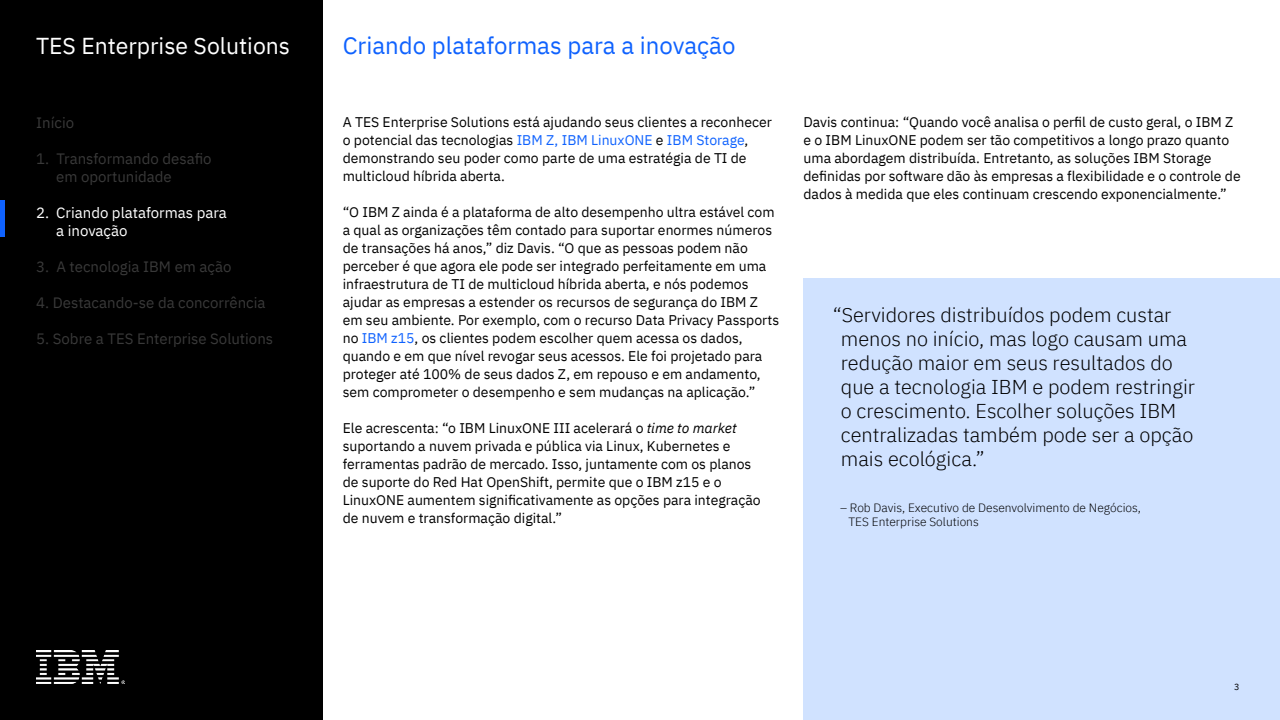
<style>
.page{position:relative;width:1280px;height:720px;background:#fff}
.page>*{position:absolute;margin:0;border:0;box-sizing:border-box;transform-origin:0 0}
.t1{font:24px "IBM Plex Sans";color:#0f62fe}
.t2{font:23px "IBM Plex Sans";color:#fff}
.t3{font:300 20px/24px "IBM Plex Sans";color:#000}
.t4{font:15px/18px "IBM Plex Sans";color:#393939}
.t5{font:15px/18px "IBM Plex Sans";color:#fff}
.t6{font:14px/18px "IBM Plex Sans";color:#000}
.t7{font:300 12px/14.4px "IBM Plex Sans";color:#000}
.t8{font:9px "IBM Plex Sans";color:#000}
.s1{color:#0f62fe}
.s2{font-style:italic}
</style>
<div class="page">
<div style="left:804px;top:278px;width:476px;height:442px;background:#d0e2ff"></div>
<div style="left:0;top:0;width:323px;height:720px;background:#000"></div>
<img style="left:36px;top:651px;width:88px;height:32px">
<hr style="left:0;top:200px;width:4px;height:36px;background:#0f62fe">
<h2 class="t2" style="left:36px;top:29px;width:256px">TES Enterprise Solutions</h2>
<p class="t4" style="left:36px;top:112px;width:39px">Início</p>
<p class="t4" style="left:56px;top:148px;width:157px;text-indent:-20px">1. Transformando desafio em oportunidade</p>
<p class="t5" style="left:56px;top:202px;width:172px;text-indent:-20px">2. Criando plataformas para a inovação</p>
<p class="t4" style="left:36px;top:256px;width:197px">3. A tecnologia IBM em ação</p>
<p class="t4" style="left:36px;top:292px;width:231px">4. Destacando-se da concorrência</p>
<p class="t4" style="left:36px;top:328px;width:238px">5. Sobre a TES Enterprise Solutions</p>
<h1 class="t1" style="left:343px;top:27px;width:394px">Criando plataformas para a inovação</h1>
<p class="t6" style="left:343px;top:112px;width:431px">A TES Enterprise Solutions está ajudando seus clientes a reconhecer o potencial das tecnologias <span class="s1">IBM Z, IBM LinuxONE</span> e <span class="s1">IBM Storage</span>, demonstrando seu poder como parte de uma estratégia de TI de multicloud híbrida aberta.</p>
<p class="t6" style="left:343px;top:202px;width:438px">“O IBM Z ainda é a plataforma de alto desempenho ultra estável com a qual as organizações têm contado para suportar enormes números de transações há anos,” diz Davis. “O que as pessoas podem não perceber é que agora ele pode ser integrado perfeitamente em uma infraestrutura de TI de multicloud híbrida aberta, e nós podemos ajudar as empresas a estender os recursos de segurança do IBM Z em seu ambiente. Por exemplo, com o recurso Data Privacy Passports no <span class="s1">IBM z15</span>, os clientes podem escolher quem acessa os dados, quando e em que nível revogar seus acessos. Ele foi projetado para proteger até 100% de seus dados Z, em repouso e em andamento, sem comprometer o desempenho e sem mudanças na aplicação.”</p>
<p class="t6" style="left:343px;top:418px;width:420px">Ele acrescenta: “o IBM LinuxONE III acelerará o <span class="s2">time to market </span>suportando a nuvem privada e pública via Linux, Kubernetes e ferramentas padrão de mercado. Isso, juntamente com os planos de suporte do Red Hat OpenShift, permite que o IBM z15 e o LinuxONE aumentem significativamente as opções para integração de nuvem e transformação digital.”</p>
<p class="t6" style="left:804px;top:112px;width:439px">Davis continua: “Quando você analisa o perfil de custo geral, o IBM Z e o IBM LinuxONE podem ser tão competitivos a longo prazo quanto uma abordagem distribuída. Entretanto, as soluções IBM Storage definidas por software dão às empresas a flexibilidade e o controle de dados à medida que eles continuam crescendo exponencialmente.”</p>
<p class="t3" style="left:841px;top:301px;width:356px;text-indent:-8px">“Servidores distribuídos podem custar menos no início, mas logo causam uma redução maior em seus resultados do que a tecnologia IBM e podem restringir o crescimento. Escolher soluções IBM centralizadas também pode ser a opção mais ecológica.”</p>
<p class="t7" style="left:848px;top:499px;width:294px;text-indent:-8px">– Rob Davis, Executivo de Desenvolvimento de Negócios,<br>TES Enterprise Solutions</p>
<p class="t8" style="left:1234px;top:680px;width:7px">3</p>
</div>
